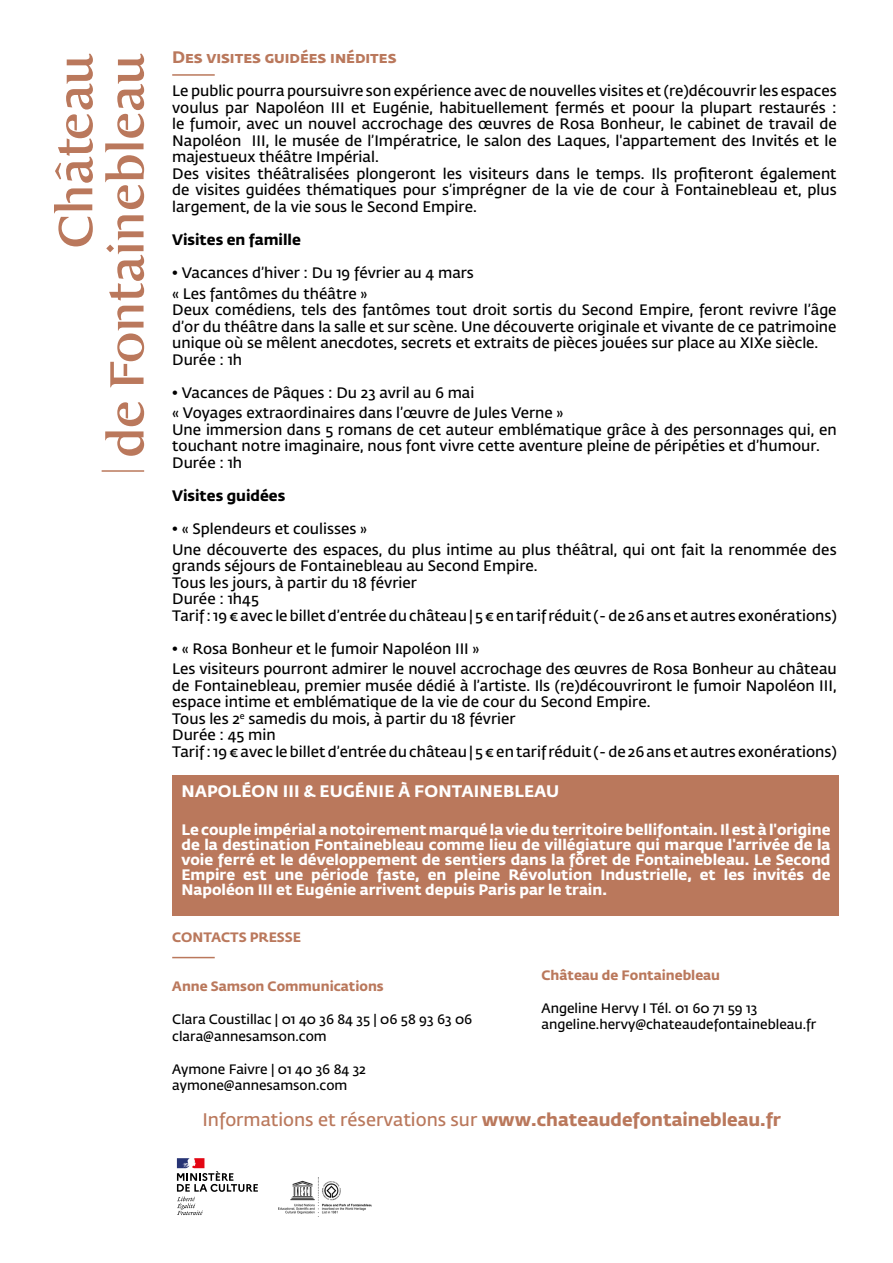
<style>
.page{position:relative;width:893px;height:1263px;background:#fff}
.page>*{position:absolute;margin:0;border:0;box-sizing:border-box;transform-origin:0 0}
.t1{font:600 18px "Fedra Sans Std";color:#ba785c}
.t2{font:700 16.5px "Fedra Sans Std";letter-spacing:.01em;color:#fff}
.t3{font:700 16.5px "Fedra Sans Std";color:#ba785c}
.t4{font:600 15px/16.5px "Fedra Sans Std";color:#000}
.t5{font:700 15px/15px "Fedra Sans Std";color:#fff;text-align:justify}
.t6{font:700 15px "Fedra Sans Std";color:#000}
.t7{font:600 13.5px/16.5px "Fedra Sans Std";color:#000}
.t8{font:700 13.5px "Fedra Sans Std";color:#ba785c}
.s1{font-weight:700}
</style>
<div class="page">
<svg style="left:105px;top:54px;width:39px;height:402px"></svg>
<svg style="left:54px;top:54px;width:39px;height:192px"></svg>
<hr style="left:102px;top:470px;width:42px;height:2px;background:#ba785c">
<svg style="left:177px;top:1158px;width:81px;height:57px"></svg>
<img style="left:278px;top:1177px;width:94px;height:37px">
<div style="left:173px;top:775px;width:666px;height:141px;background:#ba785c"></div>
<hr style="left:172px;top:957px;width:43px;height:1px;background:#ba785c">
<hr style="left:172px;top:74px;width:43px;height:2px;background:#ba785c">
<p class="t3" style="left:172px;top:46px;width:226px">Des visites guidées inédites</p>
<p class="t4" style="left:172px;top:83px;width:666px">Le public pourra poursuivre son expérience avec de nouvelles visites et (re)découvrir les espaces voulus par Napoléon III et Eugénie, habituellement fermés et poour la plupart restaurés : le fumoir, avec un nouvel accrochage des œuvres de Rosa Bonheur, le cabinet de travail de Napoléon III, le musée de l’Impératrice, le salon des Laques, l'appartement des Invités et le majestueux théâtre Impérial.<br>Des visites théâtralisées plongeront les visiteurs dans le temps. Ils profiteront également de visites guidées thématiques pour s’imprégner de la vie de cour à Fontainebleau et, plus largement, de la vie sous le Second Empire.</p>
<p class="t6" style="left:172px;top:230px;width:130px">Visites en famille</p>
<p class="t4" style="left:172px;top:262px;width:303px;line-height:20.7px">• Vacances d’hiver : Du 19 février au 4 mars « Les fantômes du théâtre »</p>
<p class="t4" style="left:172px;top:302px;width:666px">Deux comédiens, tels des fantômes tout droit sortis du Second Empire, feront revivre l’âge d’or du théâtre dans la salle et sur scène. Une découverte originale et vivante de ce patrimoine unique où se mêlent anecdotes, secrets et extraits de pièces jouées sur place au XIXe siècle.<br>Durée : 1h</p>
<p class="t4" style="left:172px;top:382px;width:393px;line-height:20.7px">• Vacances de Pâques : Du 23 avril au 6 mai<br>« Voyages extraordinaires dans l’œuvre de Jules Verne »</p>
<p class="t4" style="left:172px;top:422px;width:666px">Une immersion dans 5 romans de cet auteur emblématique grâce à des personnages qui, en touchant notre imaginaire, nous font vivre cette aventure pleine de péripéties et d’humour.<br>Durée : 1h</p>
<p class="t6" style="left:172px;top:486px;width:115px">Visites guidées</p>
<p class="t4" style="left:172px;top:518px;width:666px;line-height:20.7px">• « Splendeurs et coulisses »<br>Une découverte des espaces, du plus intime au plus théâtral, qui ont fait la renommée des</p>
<p class="t4" style="left:172px;top:558px;width:666px">grands séjours de Fontainebleau au Second Empire.<br>Tous les jours, à partir du 18 février<br>Durée : 1h45<br>Tarif : 19 € avec le billet d’entrée du château | 5 € en tarif réduit (- de 26 ans et autres exonérations)</p>
<p class="t4" style="left:172px;top:638px;width:666px;line-height:20.7px">• « Rosa Bonheur et le fumoir Napoléon III »<br>Les visiteurs pourront admirer le nouvel accrochage des œuvres de Rosa Bonheur au château</p>
<p class="t4" style="left:172px;top:678px;width:666px">de Fontainebleau, premier musée dédié à l’artiste. Ils (re)découvriront le fumoir Napoléon III, espace intime et emblématique de la vie de cour du Second Empire.<br>Tous les 2<sup>e</sup> samedis du mois, à partir du 18 février<br>Durée : 45 min<br>Tarif : 19 € avec le billet d’entrée du château | 5 € en tarif réduit (- de 26 ans et autres exonérations)</p>
<p class="t2" style="left:182px;top:780px;width:379px">NAPOLÉON III &amp; EUGÉNIE À FONTAINEBLEAU</p>
<p class="t5" style="left:181px;top:822px;width:650px">Le couple impérial a notoirement marqué la vie du territoire bellifontain. Il est à l'origine de la destination Fontainebleau comme lieu de villégiature qui marque l'arrivée de la voie ferré et le développement de sentiers dans la fôret de Fontainebleau. Le Second Empire est une période faste, en pleine Révolution Industrielle, et les invités de Napoléon III et Eugénie arrivent depuis Paris par le train.</p>
<p class="t8" style="left:172px;top:928px;width:130px">CONTACTS PRESSE</p>
<p class="t8" style="left:172px;top:978px;width:213px">Anne Samson Communications</p>
<p class="t7" style="left:172px;top:1011px;width:301px">Clara Coustillac | 01 40 36 84 35 | 06 58 93 63 06 clara@annesamson.com</p>
<p class="t7" style="left:172px;top:1061px;width:195px">Aymone Faivre | 01 40 36 84 32 aymone@annesamson.com</p>
<p class="t1" style="left:202px;top:1109px;width:580px">Informations et réservations sur <span class="s1">www.chateaudefontainebleau.fr</span></p>
<p class="t8" style="left:541px;top:967px;width:180px">Château de Fontainebleau</p>
<p class="t7" style="left:541px;top:1000px;width:276px">Angeline Hervy I Tél. 01 60 71 59 13 angeline.hervy@chateaudefontainebleau.fr</p>
</div>
